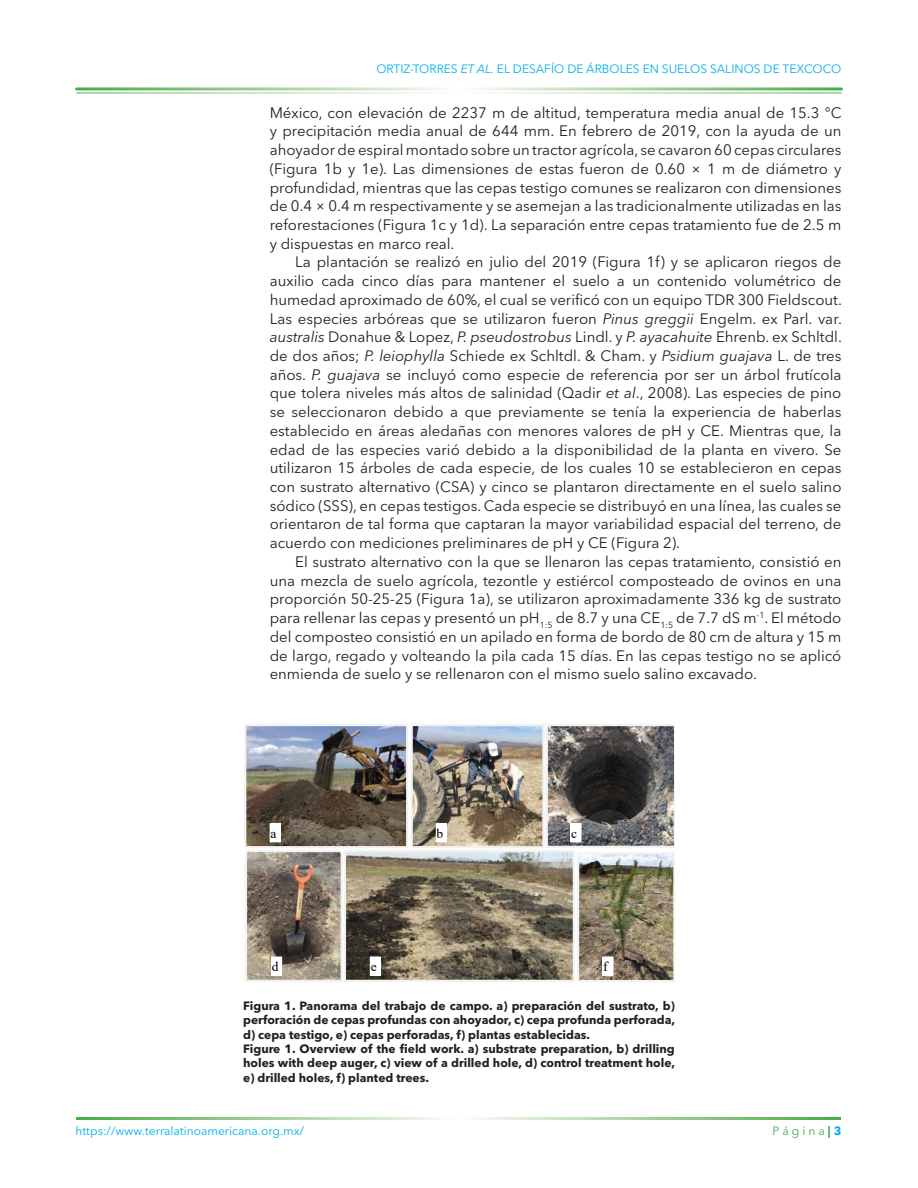
<style>
.page{position:relative;width:918px;height:1188px;background:#fff}
.page>*{position:absolute;margin:0;border:0;box-sizing:border-box;transform-origin:0 0}
._5_-CONTENIDO{font:15px/18.8px "Avenir Next LT Pro";color:#231f20;text-align:justify}
.t1{font:13.5px "Times New Roman";color:#000}
._13_-TITULO_FIGURA{font:700 12px/14.4px "Avenir Next LT Pro";color:#231f20;text-align:justify}
.t2{font:12px "Avenir Next LT Pro";color:#00aeef}
.t3{font:12px "Avenir Next LT Pro";color:#40ae49}
.s1{font-style:italic}
.s2{font-weight:700}
.s3{font-weight:700;color:#00aeef}
</style>
<div class="page">
<img style="left:247px;top:727px;width:158px;height:118px">
<div style="left:244px;top:724px;width:164px;height:124px;border:2px solid #f2f2f2"></div>
<img style="left:414px;top:727px;width:128px;height:118px">
<div style="left:411px;top:724px;width:134px;height:124px;border:2px solid #f2f2f2"></div>
<svg style="left:546px;top:724px;width:129px;height:124px;background:#636160"></svg>
<img style="left:248px;top:853px;width:92px;height:126px">
<div style="left:245px;top:850px;width:98px;height:132px;border:2px solid #f2f2f2"></div>
<img style="left:347px;top:853px;width:225px;height:126px">
<div style="left:344px;top:850px;width:231px;height:132px;border:2px solid #f2f2f2"></div>
<img style="left:580px;top:855px;width:92px;height:124px">
<div style="left:577px;top:852px;width:98px;height:130px;border:2px solid #f2f2f2"></div>
<div style="left:270px;top:823px;width:10px;height:19px;background:#fff"></div>
<div style="left:436px;top:823px;width:11px;height:19px;background:#fff"></div>
<div style="left:571px;top:823px;width:10px;height:19px;background:#fff"></div>
<div style="left:603px;top:957px;width:10px;height:18px;background:#fff"></div>
<div style="left:370px;top:957px;width:11px;height:18px;background:#fff"></div>
<div style="left:271px;top:957px;width:11px;height:18px;background:#fff"></div>
<p class="t2" style="left:376px;top:62px;width:467px">ORTIZ-TORRES <span class="s1">ET AL.</span> EL DESAFÍO DE ÁRBOLES EN SUELOS SALINOS DE TEXCOCO</p>
<p class="_5_-CONTENIDO" style="left:270px;top:103px;width:573px">México, con elevación de 2237 m de altitud, temperatura media anual de 15.3 °C y precipitación media anual de 644 mm. En febrero de 2019, con la ayuda de un ahoyador de espiral montado sobre un tractor agrícola, se cavaron 60 cepas circulares (Figura 1b y 1e). Las dimensiones de estas fueron de 0.60 × 1 m de diámetro y profundidad, mientras que las cepas testigo comunes se realizaron con dimensiones de 0.4 × 0.4 m respectivamente y se asemejan a las tradicionalmente utilizadas en las reforestaciones (Figura 1c y 1d). La separación entre cepas tratamiento fue de 2.5 m y dispuestas en marco real.</p>
<p class="_5_-CONTENIDO" style="left:270px;top:253px;width:574px;text-indent:26px">La plantación se realizó en julio del 2019 (Figura 1f) y se aplicaron riegos de auxilio cada cinco días para mantener el suelo a un contenido volumétrico de humedad aproximado de 60%, el cual se verificó con un equipo TDR 300 Fieldscout.<br>Las especies arbóreas que se utilizaron fueron <span class="s1">Pinus greggii</span> Engelm. ex Parl. var. <span class="s1">australis</span> Donahue &amp; Lopez, <span class="s1">P. pseudostrobus</span> Lindl. y <span class="s1">P. ayacahuite</span> Ehrenb. ex Schltdl. de dos años; <span class="s1">P. leiophylla</span> Schiede ex Schltdl. &amp; Cham. y <span class="s1">Psidium guajava</span> L. de tres años. <span class="s1">P. guajava</span> se incluyó como especie de referencia por ser un árbol frutícola que tolera niveles más altos de salinidad (Qadir <span class="s1">et al</span>., 2008). Las especies de pino se seleccionaron debido a que previamente se tenía la experiencia de haberlas establecido en áreas aledañas con menores valores de pH y CE. Mientras que, la edad de las especies varió debido a la disponibilidad de la planta en vivero. Se utilizaron 15 árboles de cada especie, de los cuales 10 se establecieron en cepas con sustrato alternativo (CSA) y cinco se plantaron directamente en el suelo salino sódico (SSS), en cepas testigos. Cada especie se distribuyó en una línea, las cuales se orientaron de tal forma que captaran la mayor variabilidad espacial del terreno, de acuerdo con mediciones preliminares de pH y CE (Figura 2).</p>
<p class="_5_-CONTENIDO" style="left:270px;top:552px;width:573px;text-indent:26px">El sustrato alternativo con la que se llenaron las cepas tratamiento, consistió en una mezcla de suelo agrícola, tezontle y estiércol composteado de ovinos en una proporción 50-25-25 (Figura 1a), se utilizaron aproximadamente 336 kg de sustrato para rellenar las cepas y presentó un pH<sub>1:5</sub> de 8.7 y una CE<sub>1:5</sub> de 7.7 dS m<sup>-1</sup>. El método del composteo consistió en un apilado en forma de bordo de 80 cm de altura y 15 m de largo, regado y volteando la pila cada 15 días. En las cepas testigo no se aplicó enmienda de suelo y se rellenaron con el mismo suelo salino excavado.</p>
<p class="t1" style="left:270px;top:824px;width:7px">a</p>
<p class="t1" style="left:437px;top:824px;width:8px">b</p>
<p class="t1" style="left:571px;top:824px;width:7px">c</p>
<p class="t1" style="left:272px;top:957px;width:8px">d</p>
<p class="t1" style="left:371px;top:957px;width:7px">e</p>
<p class="t1" style="left:603px;top:957px;width:6px">f</p>
<p class="_13_-TITULO_FIGURA" style="left:243px;top:998px;width:433px">Figura 1. Panorama del trabajo de campo. a) preparación del sustrato, b) perforación de cepas profundas con ahoyador, c) cepa profunda perforada, d) cepa testigo, e) cepas perforadas, f) plantas establecidas.</p>
<p class="_13_-TITULO_FIGURA" style="left:243px;top:1041px;width:433px">Figure 1. Overview of the field work. a) substrate preparation, b) drilling holes with deep auger, c) view of a drilled hole, d) control treatment hole, e) drilled holes, f) planted trees.</p>
<p class="t2" style="left:76px;top:1124px;width:230px">https://www.terralatinoamericana.org.mx/</p>
<p class="t3" style="left:772px;top:1124px;width:70px">P á g i n a<span class="s2">|</span><span class="s3">3</span></p>
</div>
